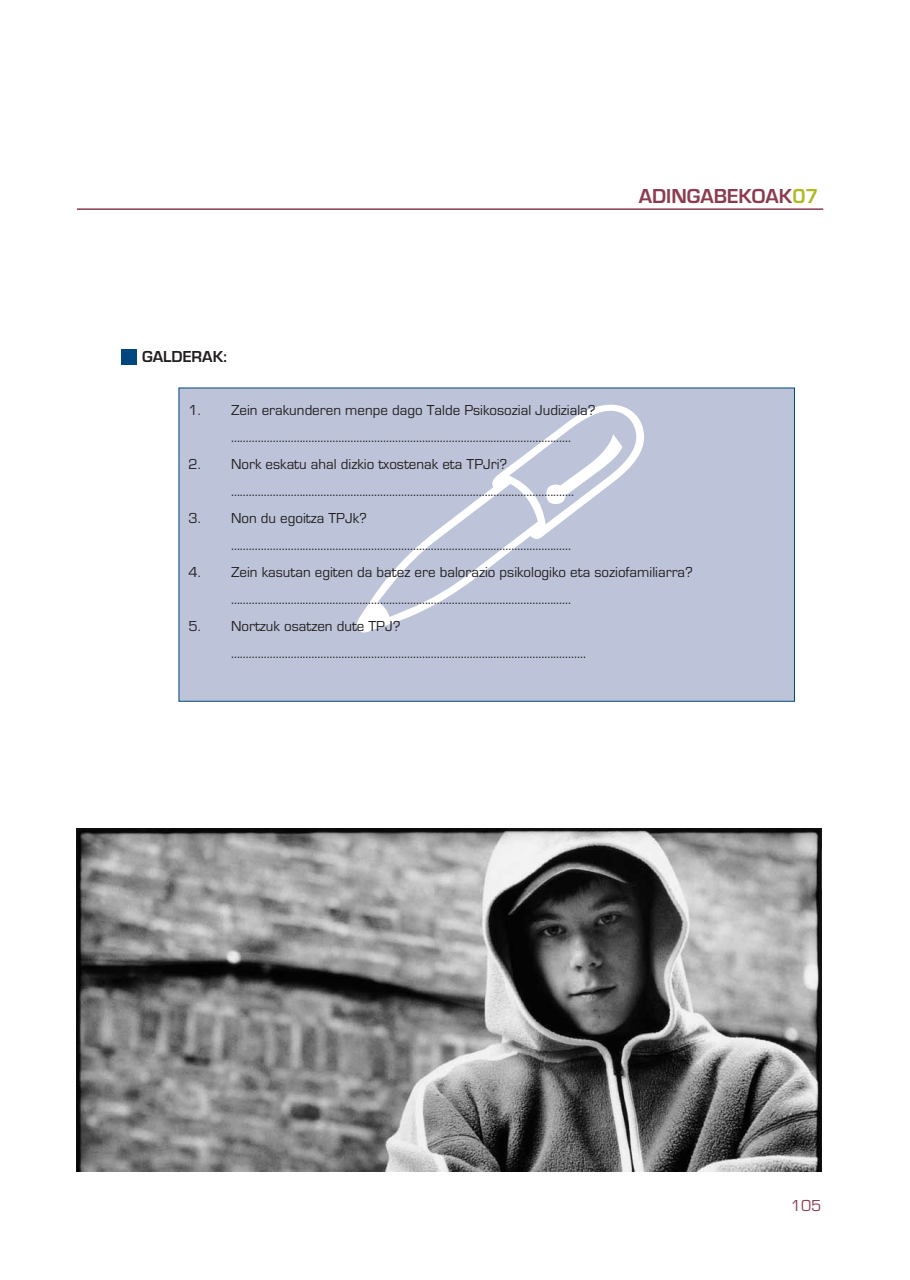
<style>
.page{position:relative;width:910px;height:1280px;background:#fff}
.page>*{position:absolute;margin:0;border:0;box-sizing:border-box;transform-origin:0 0}
.t1{font:700 21px "Eurostile";color:#8b3c50}
.t2{font:700 16.5px "Eurostile";color:#231f20}
.t3{font:16.5px "Eurostile";color:#8b3c50}
.t4{font:15px/27px "Eurostile";color:#231f20}
.s1{color:#b0ba25}
</style>
<div class="page">
<div style="left:179px;top:388px;width:615px;height:313px;background:#bdc4d9"></div>
<div style="left:122px;top:349px;width:15px;height:15px;background:#00467f"></div>
<hr style="left:77px;top:208px;width:746px;height:2px;background:#8b3c50">
<img style="left:77px;top:829px;width:744px;height:342px">
<p class="t2" style="left:142px;top:351px;width:86px">GALDERAK:</p>
<h1 class="t1" style="left:639px;top:189px;width:181px">ADINGABEKOAK<span class="s1">07</span></h1>
<p class="t4" style="left:231px;top:398px;width:366px;text-indent:-43px">1. Zein erakunderen menpe dago Talde Psikosozial Judiziala? ……………………………………………………………………………………………………</p>
<p class="t4" style="left:231px;top:452px;width:345px;text-indent:-43px">2. Nork eskatu ahal dizkio txostenak eta TPJri? …………………………………………………………………………………………………….</p>
<p class="t4" style="left:231px;top:506px;width:342px;text-indent:-43px">3. Non du egoitza TPJk? ……………………………………………………………………………………………………</p>
<p class="t4" style="left:231px;top:560px;width:464px;text-indent:-43px">4. Zein kasutan egiten da batez ere balorazio psikologiko eta soziofamiliarra? ……………………………………………………………………………………………………</p>
<p class="t4" style="left:231px;top:614px;width:356px;text-indent:-43px">5. Nortzuk osatzen dute TPJ? ………………………………………………………………………………………………………..</p>
<p class="t3" style="left:791px;top:1200px;width:32px">105</p>
</div>
